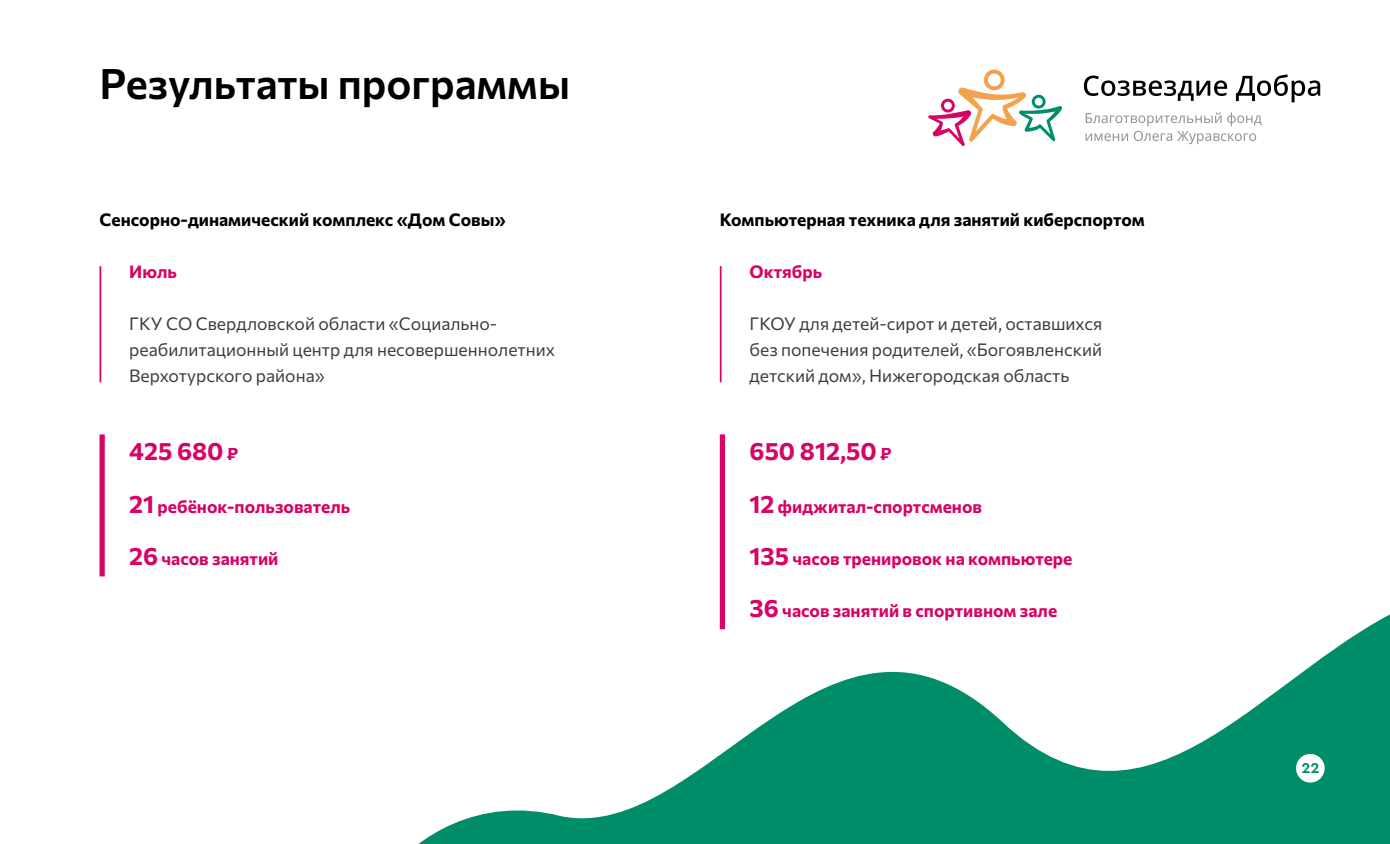
<style>
.page{position:relative;width:1390px;height:844px;background:#fff}
.page>*{position:absolute;margin:0;border:0;box-sizing:border-box;transform-origin:0 0}
.t1{font:600 42px "Commissioner";color:#000}
.t2{font:700 24.5px "Commissioner";color:#d70365}
.t3{font:17.5px/26.1px "Commissioner";color:#3c3c3b}
.t4{font:700 17.5px "Commissioner";color:#d70365}
.t5{font:700 17.5px "Commissioner";color:#000}
.t6{font:600 14px "Jost";color:#008d69}
.s1{font-size:17.5px}
.s2{font-size:24.5px}
</style>
<div class="page">
<svg style="left:928px;top:70px;width:134px;height:76px"></svg>
<svg style="left:1084px;top:74px;width:236px;height:28px"></svg>
<svg style="left:1085px;top:112px;width:176px;height:32px"></svg>
<svg style="left:418px;top:591px;width:972px;height:253px"></svg>
<hr style="left:99px;top:266px;width:2px;height:116px;background:#d70365">
<hr style="left:720px;top:266px;width:1px;height:116px;background:#d70365">
<div style="left:1296px;top:754px;width:28px;height:28px;background:#fff;border-radius:50%"></div>
<div style="left:99px;top:434px;width:6px;height:142px;background:#d70365"></div>
<div style="left:720px;top:434px;width:5px;height:195px;background:#d70365"></div>
<h1 class="t1" style="left:99px;top:49px;width:472px">Результаты программы</h1>
<p class="t5" style="left:99px;top:205px;width:408px">Сенсорно-динамический комплекс «Дом Совы»</p>
<p class="t4" style="left:129px;top:257px;width:49px">Июль</p>
<p class="t3" style="left:129px;top:309px;width:427px">ГКУ СО Свердловской области «Социально&shy;реабилитационный центр для несовершеннолетних<br>Верхотурского района»</p>
<h2 class="t2" style="left:129px;top:431px;width:111px">425 680 <span class="s1">₽</span></h2>
<p class="t4" style="left:129px;top:492px;width:222px"><span class="s2">21</span> ребёнок-пользователь</p>
<p class="t4" style="left:129px;top:544px;width:151px"><span class="s2">26</span> часов занятий</p>
<p class="t5" style="left:720px;top:205px;width:426px">Компьютерная техника для занятий киберспортом</p>
<p class="t4" style="left:749px;top:257px;width:74px">Октябрь</p>
<p class="t3" style="left:749px;top:309px;width:354px;text-align:justify">ГКОУ для детей-сирот и детей, оставшихся без попечения родителей, «Богоявленский детский дом», Нижегородская область</p>
<h2 class="t2" style="left:749px;top:431px;width:144px">650 812,50 <span class="s1">₽</span></h2>
<p class="t4" style="left:749px;top:492px;width:234px"><span class="s2">12</span> фиджитал-спортсменов</p>
<p class="t4" style="left:749px;top:544px;width:324px"><span class="s2">135</span> часов тренировок на компьютере</p>
<p class="t4" style="left:749px;top:596px;width:309px"><span class="s2">36</span> часов занятий в спортивном зале</p>
<p class="t6" style="left:1301px;top:758px;width:19px">22</p>
</div>
